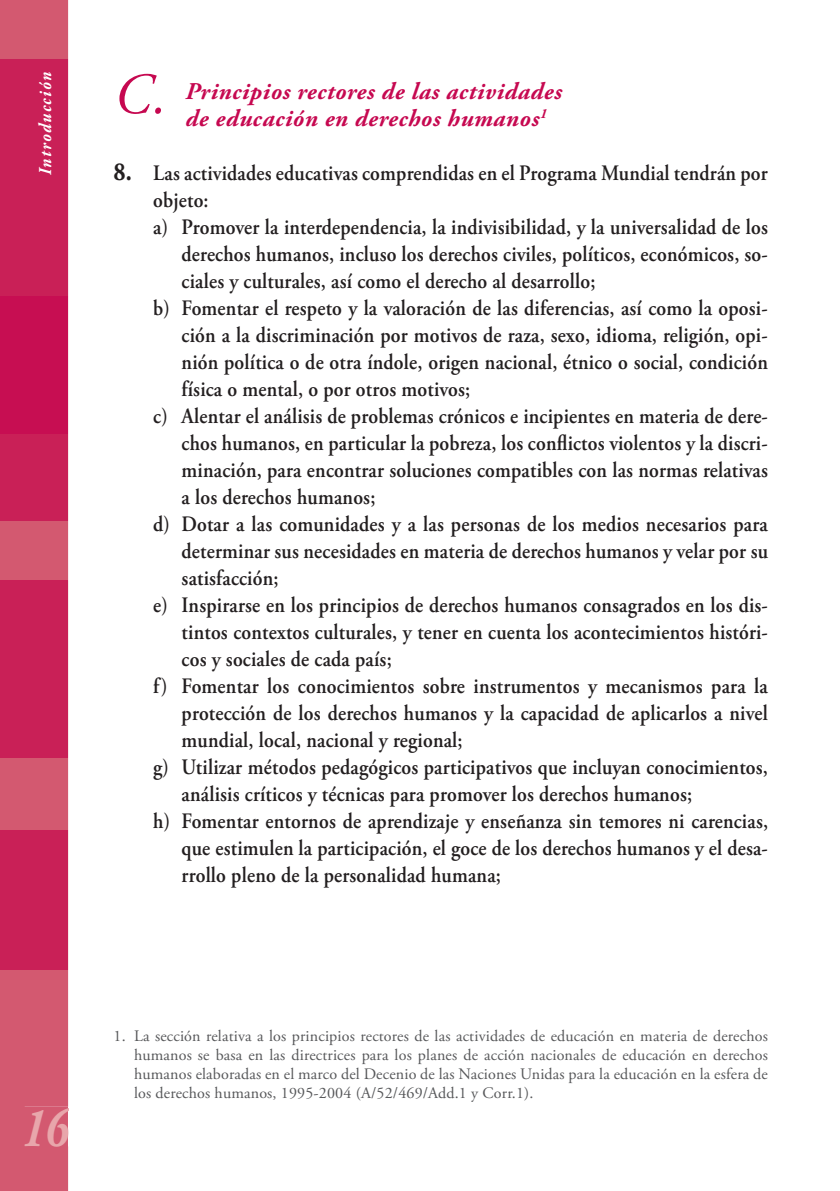
<style>
.page{position:relative;width:840px;height:1191px;background:#fff}
.page>*{position:absolute;margin:0;border:0;box-sizing:border-box;transform-origin:0 0}
.t1{font:italic 58px "Adobe Garamond Pro";color:#c60850}
.t2{font:italic 700 56px "Adobe Garamond Pro";color:#e8a6ab;scale:.8 1}
.t3{font:italic 700 24px/27px "Adobe Garamond Pro";letter-spacing:.025em;color:#c60850}
.t4{font:600 22px "Adobe Garamond Pro";letter-spacing:.01em;color:#231f20;scale:.9 1}
.t5{font:italic 700 18px "Adobe Garamond Pro";color:#fff;scale:.92 1}
.t6{font:16px/19px "Adobe Garamond Pro";letter-spacing:.01em;color:#57585a;text-align:justify}
.s1{font-weight:700;font-size:26px}
</style>
<div class="page">
<svg style="left:0;top:0;width:68px;height:1191px;background:#cc325f"></svg>
<div style="left:0;top:830px;width:68px;height:139px;background:#c92057"></div>
<div style="left:25px;top:1106px;width:43px;height:40px;background:#d35970"></div>
<p class="t5" style="left:35px;top:175px;width:113px;rotate:-90deg">Introducción</p>
<h1 class="t1" style="left:113px;top:60px;width:55px">C.</h1>
<p class="t3" style="left:185px;top:78px;width:377px">Principios rectores de las actividades de educación en derechos humanos<sup>1</sup></p>
<p class="t4" style="left:113px;top:160px;width:728px"><span class="s1">8.</span> Las actividades educativas comprendidas en el Programa Mundial tendrán por</p>
<p class="t4" style="left:153px;top:187px;width:63px">objeto:</p>
<p class="t4" style="left:153px;top:214px;width:684px">a) Promover la interdependencia, la indivisibilidad, y la universalidad de los</p>
<p class="t4" style="left:181px;top:241px;width:652px">derechos humanos, incluso los derechos civiles, políticos, económicos, so-</p>
<p class="t4" style="left:181px;top:268px;width:461px">ciales y culturales, así como el derecho al desarrollo;</p>
<p class="t4" style="left:153px;top:295px;width:684px">b) Fomentar el respeto y la valoración de las diferencias, así como la oposi-</p>
<p class="t4" style="left:181px;top:322px;width:652px">ción a la discriminación por motivos de raza, sexo, idioma, religión, opi-</p>
<p class="t4" style="left:181px;top:349px;width:652px">nión política o de otra índole, origen nacional, étnico o social, condición</p>
<p class="t4" style="left:181px;top:376px;width:322px">física o mental, o por otros motivos;</p>
<p class="t4" style="left:153px;top:403px;width:684px">c) Alentar el análisis de problemas crónicos e incipientes en materia de dere-</p>
<p class="t4" style="left:181px;top:430px;width:652px">chos humanos, en particular la pobreza, los conflictos violentos y la discri-</p>
<p class="t4" style="left:181px;top:457px;width:652px">minación, para encontrar soluciones compatibles con las normas relativas</p>
<p class="t4" style="left:181px;top:484px;width:217px">a los derechos humanos;</p>
<p class="t4" style="left:153px;top:511px;width:684px">d) Dotar a las comunidades y a las personas de los medios necesarios para</p>
<p class="t4" style="left:181px;top:538px;width:652px">determinar sus necesidades en materia de derechos humanos y velar por su</p>
<p class="t4" style="left:181px;top:565px;width:109px">satisfacción;</p>
<p class="t4" style="left:153px;top:592px;width:684px">e) Inspirarse en los principios de derechos humanos consagrados en los dis-</p>
<p class="t4" style="left:181px;top:619px;width:652px">tintos contextos culturales, y tener en cuenta los acontecimientos históri-</p>
<p class="t4" style="left:181px;top:646px;width:235px">cos y sociales de cada país;</p>
<p class="t4" style="left:153px;top:673px;width:684px">f) Fomentar los conocimientos sobre instrumentos y mecanismos para la</p>
<p class="t4" style="left:181px;top:700px;width:652px">protección de los derechos humanos y la capacidad de aplicarlos a nivel</p>
<p class="t4" style="left:181px;top:727px;width:313px">mundial, local, nacional y regional;</p>
<p class="t4" style="left:153px;top:754px;width:684px">g) Utilizar métodos pedagógicos participativos que incluyan conocimientos,</p>
<p class="t4" style="left:181px;top:781px;width:568px">análisis críticos y técnicas para promover los derechos humanos;</p>
<p class="t4" style="left:153px;top:808px;width:684px">h) Fomentar entornos de aprendizaje y enseñanza sin temores ni carencias,</p>
<p class="t4" style="left:181px;top:835px;width:652px">que estimulen la participación, el goce de los derechos humanos y el desa-</p>
<p class="t4" style="left:181px;top:862px;width:356px">rrollo pleno de la personalidad humana;</p>
<h2 class="t2" style="left:21px;top:1095px;width:60px">16</h2>
<p class="t6" style="left:134px;top:1027px;width:635px;text-indent:-20px">1. La sección relativa a los principios rectores de las actividades de educación en materia de derechos humanos se basa en las directrices para los planes de acción nacionales de educación en derechos humanos elaboradas en el marco del Decenio de las Naciones Unidas para la educación en la esfera de los derechos humanos, 1995-2004 (A/52/469/Add.1 y Corr.1).</p>
</div>
